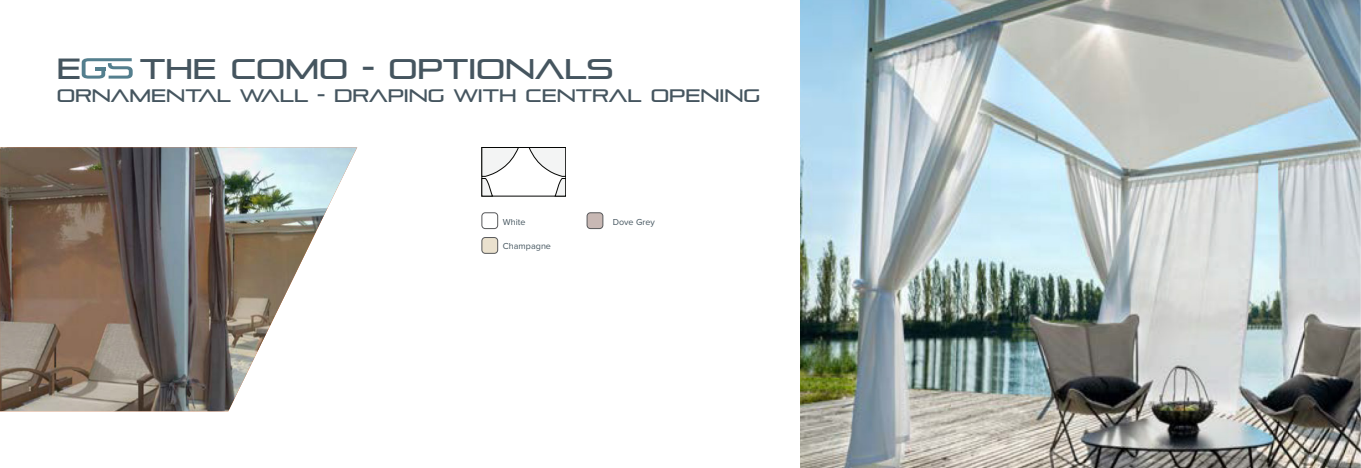
<style>
.page{position:relative;width:1361px;height:468px;background:#fff}
.page>*{position:absolute;margin:0;border:0;box-sizing:border-box;transform-origin:0 0}
.t1{font:29px "Pirulen Rg";color:#45555f}
.t2{font:28.3px "Pirulen Rg";color:#45555f}
.t3{font:18px "Pirulen Rg";color:#45555f}
.t4{font:9px "Proxima Nova";color:#45555f}
</style>
<div class="page">
<img style="left:0;top:147px;width:357px;height:264px">
<svg style="left:481px;top:147px;width:38px;height:49px"></svg>
<svg style="left:528px;top:147px;width:38px;height:49px"></svg>
<div style="left:481px;top:212px;width:17px;height:17px;border:1px solid #57585a;border-radius:3px"></div>
<div style="left:587px;top:213px;width:16px;height:15px;background:#c8b8b4;border-radius:3px"></div>
<div style="left:587px;top:212px;width:16px;height:17px;border:1px solid #57585a;border-radius:3px"></div>
<div style="left:482px;top:237px;width:16px;height:16px;background:#eae1ce;border-radius:3px"></div>
<div style="left:481px;top:237px;width:17px;height:17px;border:1px solid #57585a;border-radius:3px"></div>
<svg style="left:82px;top:58px;width:51px;height:21px"></svg>
<img style="left:800px;top:0;width:561px;height:468px">
<p class="t1" style="left:57px;top:51px;width:26px">E</p>
<p class="t2" style="left:140px;top:52px;width:475px">THE COMO - OPTIONALS</p>
<p class="t3" style="left:57px;top:84px;width:705px">ORNAMENTAL WALL - DRAPING WITH CENTRAL OPENING</p>
<p class="t4" style="left:503px;top:215px;width:24px">White</p>
<p class="t4" style="left:613px;top:215px;width:44px">Dove Grey</p>
<p class="t4" style="left:503px;top:240px;width:50px">Champagne</p>
</div>
